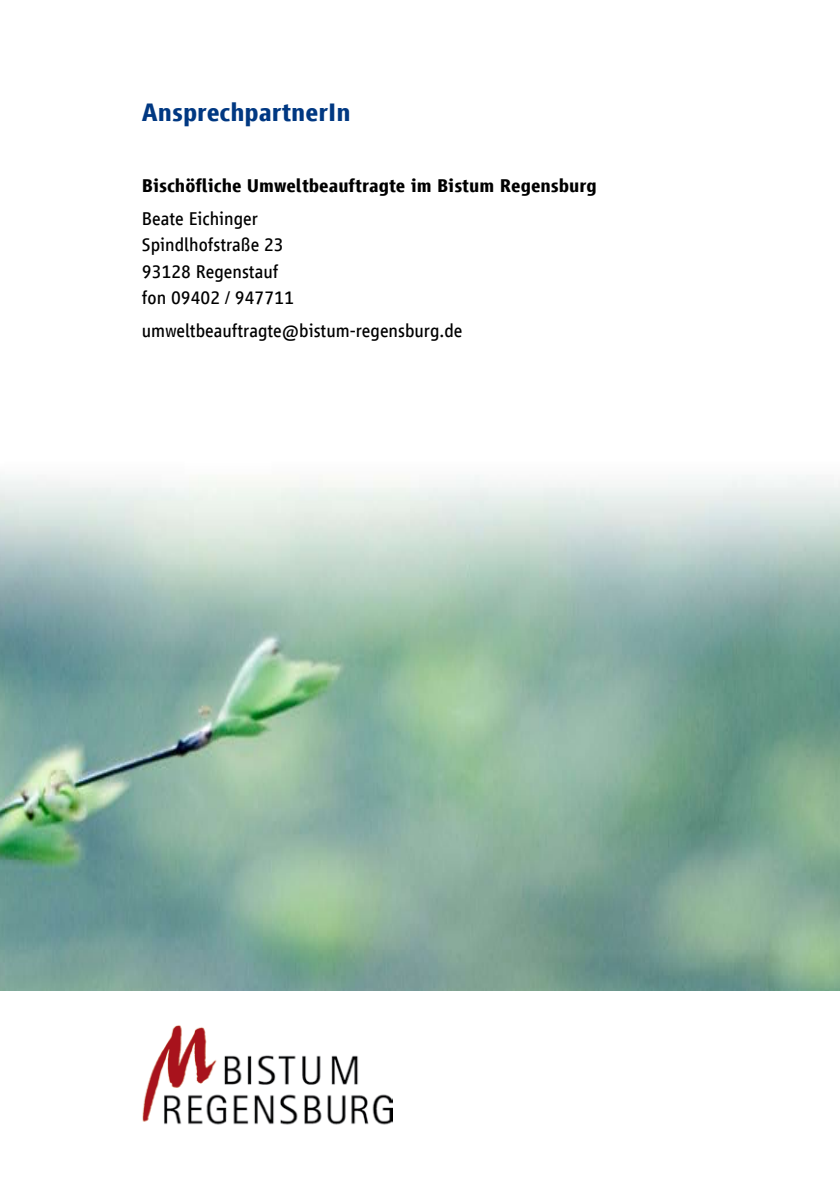
<style>
.page{position:relative;width:840px;height:1191px;background:#fff}
.page>*{position:absolute;margin:0;border:0;box-sizing:border-box;transform-origin:0 0}
.t1{font:700 26px "Vialog LT Com";color:#003882}
.t2{font:19px/26.4px "Vialog LT Com";color:#000}
.t3{font:700 19px "Vialog LT Com";color:#000}
</style>
<div class="page">
<img style="left:0;top:475px;width:839px;height:515px">
<img style="left:142px;top:1025px;width:250px;height:100px">
<h1 class="t1" style="left:142px;top:98px;width:210px">AnsprechpartnerIn</h1>
<p class="t3" style="left:142px;top:175px;width:456px">Bischöfliche Umweltbeauftragte im Bistum Regensburg</p>
<p class="t2" style="left:142px;top:205px;width:153px">Beate Eichinger<br>Spindlhofstraße 23<br>93 128 Regenstauf fon 09402 / 9477 11</p>
<p class="t2" style="left:142px;top:318px;width:322px">umweltbeauftragte@bistum-regensburg.de</p>
</div>
